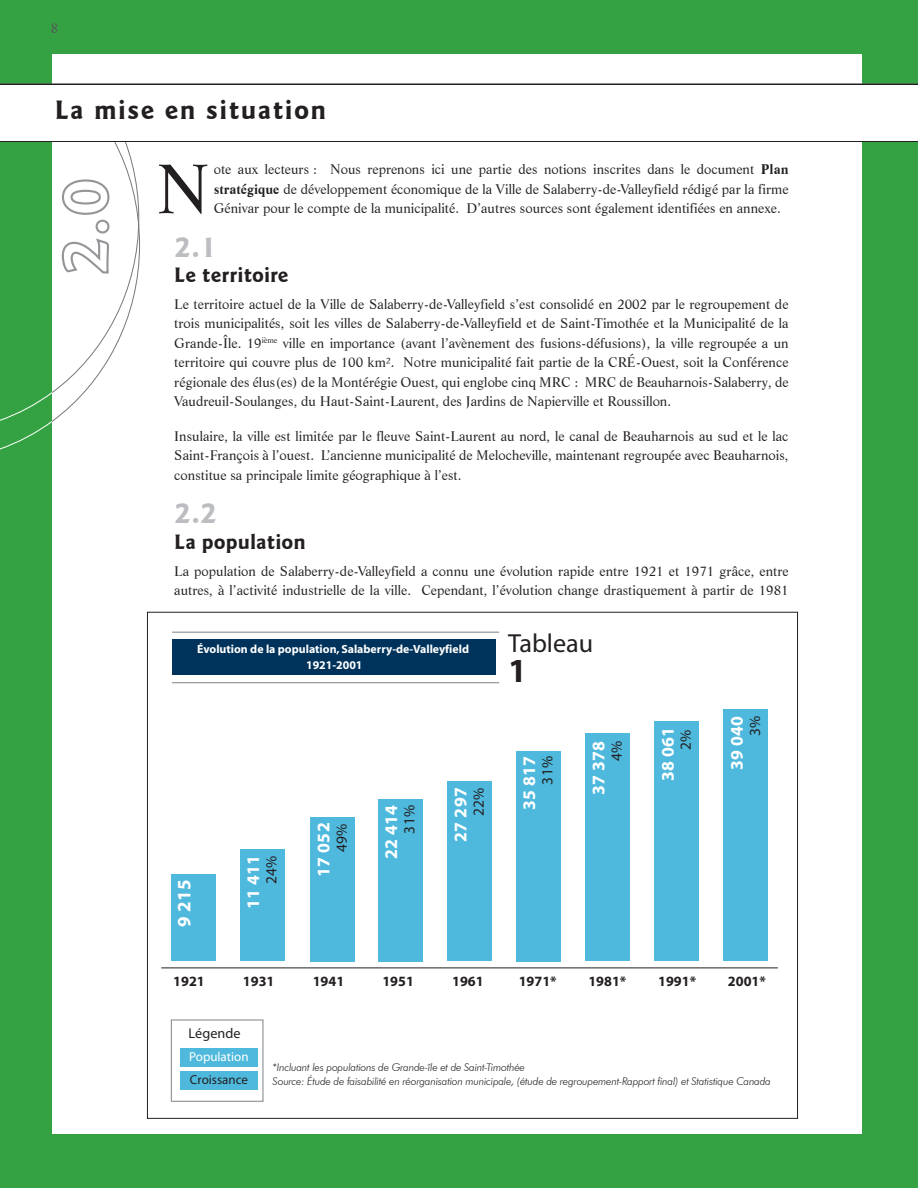
<style>
.page{position:relative;width:918px;height:1188px;background:#34a242}
.page>*{position:absolute;margin:0;border:0;box-sizing:border-box;transform-origin:0 0}
.t1{font:67.95px "Life BT";color:#231f20}
.t2{font:700 33.75px "Myriad";color:#231f20}
.t3{font:700 30px "Goudy Sans IT Cby BT";color:#bcbdc0}
.t4{font:700 26.85px "Goudy Sans IT Cby BT";letter-spacing:.05em;color:#231f20}
.t5{font:26.1px "Myriad";color:#231f20}
.t6{font:700 21px "Goudy Sans IT Cby BT";color:#231f20}
.t7{font:700 18.9px "Myriad";color:#fff}
.t8{font:700 17.7px "Myriad";letter-spacing:.015em;color:#fff}
.t9{font:15.45px "Myriad";letter-spacing:.015em;color:#231f20}
.t10{font:700 14.25px "Myriad";color:#231f20}
.t11{font:14.25px "Myriad";color:#231f20}
.t12{font:13.5px/19.5px "Life BT";color:#231f20;text-align:justify}
.t13{font:13.5px "Life BT";color:#57585a}
.t14{font:13.05px "Myriad";color:#fff}
.t15{font:13.05px "Myriad";color:#231f20}
.t16{font:700 11.85px/16.6px "Myriad";color:#fff;text-align:center}
.t17{font:italic 300 10.65px/14.2px "Futura BT";letter-spacing:-.02em;color:#231f20}
.s1{font-weight:700}
</style>
<div class="page">
<div style="left:52px;top:54px;width:810px;height:1080px;background:#fff"></div>
<hr style="left:0;top:140px;width:918px;height:2px;background:#231f20">
<hr style="left:0;top:84px;width:918px;height:1px;background:#231f20">
<div style="left:0;top:85px;width:918px;height:55px;background:#fff"></div>
<svg style="left:0;top:140px;width:140px;height:310px"></svg>
<div style="left:171px;top:875px;width:45px;height:86px;background:#4fb9dd"></div>
<div style="left:240px;top:850px;width:45px;height:111px;background:#4fb9dd"></div>
<div style="left:310px;top:817px;width:45px;height:144px;background:#4fb9dd"></div>
<div style="left:378px;top:799px;width:45px;height:162px;background:#4fb9dd"></div>
<div style="left:447px;top:782px;width:45px;height:179px;background:#4fb9dd"></div>
<div style="left:516px;top:751px;width:45px;height:210px;background:#4fb9dd"></div>
<div style="left:585px;top:733px;width:45px;height:228px;background:#4fb9dd"></div>
<div style="left:654px;top:722px;width:45px;height:239px;background:#4fb9dd"></div>
<div style="left:723px;top:710px;width:45px;height:251px;background:#4fb9dd"></div>
<div style="left:180px;top:1048px;width:78px;height:18px;background:#4fb9dd"></div>
<div style="left:180px;top:1071px;width:78px;height:18px;background:#4fb9dd"></div>
<div style="left:171px;top:1019px;width:93px;height:83px;border:1px solid #939598"></div>
<div style="left:173px;top:640px;width:323px;height:35px;background:#00335b"></div>
<hr style="left:172px;top:632px;width:327px;height:1px;background:#939598">
<hr style="left:172px;top:682px;width:327px;height:1px;background:#939598">
<hr style="left:161px;top:968px;width:617px;height:1px;background:#231f20">
<p class="t13" style="left:51px;top:19px;width:9px">8</p>
<h3 class="t4" style="left:55px;top:93px;width:273px">La mise en situation</h3>
<h1 class="t1" style="left:156px;top:143px;width:56px">N</h1>
<p class="t12" style="left:214px;top:159px;width:576px">ote aux lecteurs : Nous reprenons ici une partie des notions inscrites dans le document <span class="s1">Plan stratégique</span> de développement économique de la Ville de Salaberry-de-Valleyfield rédigé par la firme Génivar pour le compte de la municipalité. D’autres sources sont également identifiées en annexe.</p>
<h3 class="t3" style="left:174px;top:228px;width:44px">2.1</h3>
<h3 class="t6" style="left:174px;top:261px;width:116px">Le territoire</h3>
<p class="t12" style="left:174px;top:294px;width:616px">Le territoire actuel de la Ville de Salaberry-de-Valleyfield s’est consolidé en 2002 par le regroupement de trois municipalités, soit les villes de Salaberry-de-Valleyfield et de Saint-Timothée et la Municipalité de la Grande-Île. 19<sup>ième</sup> ville en importance (avant l’avènement des fusions-défusions), la ville regroupée a un territoire qui couvre plus de 100 km². Notre municipalité fait partie de la CRÉ-Ouest, soit la Conférence régionale des élus(es) de la Montérégie Ouest, qui englobe cinq MRC : MRC de Beauharnois-Salaberry, de Vaudreuil-Soulanges, du Haut-Saint-Laurent, des Jardins de Napierville et Roussillon.</p>
<p class="t12" style="left:174px;top:426px;width:616px">Insulaire, la ville est limitée par le fleuve Saint-Laurent au nord, le canal de Beauharnois au sud et le lac Saint-François à l’ouest. L’ancienne municipalité de Melocheville, maintenant regroupée avec Beauharnois, constitue sa principale limite géographique à l’est.</p>
<h3 class="t3" style="left:174px;top:494px;width:44px">2.2</h3>
<h3 class="t6" style="left:174px;top:528px;width:133px">La population</h3>
<p class="t12" style="left:174px;top:561px;width:616px">La population de Salaberry-de-Valleyfield a connu une évolution rapide entre 1921 et 1971 grâce, entre autres, à l’activité industrielle de la ville. Cependant, l’évolution change drastiquement à partir de 1981</p>
<p class="t16" style="left:197px;top:641px;width:273px">Évolution de la population, Salaberry-de-Valleyfield<br>1921-2001</p>
<h3 class="t7" style="left:174px;top:927px;width:49px;rotate:-90deg">9 215</h3>
<p class="t10" style="left:173px;top:974px;width:33px">1921</p>
<p class="t9" style="left:264px;top:884px;width:30px;rotate:-90deg">24%</p>
<h3 class="t8" style="left:244px;top:909px;width:56px;rotate:-90deg">11 411</h3>
<p class="t10" style="left:243px;top:974px;width:33px">1931</p>
<h3 class="t8" style="left:314px;top:877px;width:56px;rotate:-90deg">17 052</h3>
<p class="t9" style="left:334px;top:852px;width:30px;rotate:-90deg">49%</p>
<h3 class="t8" style="left:382px;top:859px;width:56px;rotate:-90deg">22 414</h3>
<p class="t9" style="left:402px;top:834px;width:30px;rotate:-90deg">31%</p>
<p class="t10" style="left:313px;top:974px;width:33px">1941</p>
<p class="t10" style="left:382px;top:974px;width:33px">1951</p>
<p class="t9" style="left:471px;top:816px;width:30px;rotate:-90deg">22%</p>
<h3 class="t8" style="left:451px;top:842px;width:56px;rotate:-90deg">27 297</h3>
<p class="t10" style="left:452px;top:974px;width:33px">1961</p>
<h3 class="t5" style="left:508px;top:631px;width:87px">Tableau</h3>
<h2 class="t2" style="left:508px;top:653px;width:20px">1</h2>
<p class="t9" style="left:540px;top:785px;width:30px;rotate:-90deg">31%</p>
<h3 class="t8" style="left:520px;top:810px;width:56px;rotate:-90deg">35 817</h3>
<p class="t9" style="left:609px;top:761px;width:22px;rotate:-90deg">4%</p>
<h3 class="t8" style="left:589px;top:795px;width:56px;rotate:-90deg">37 378</h3>
<p class="t10" style="left:519px;top:974px;width:39px">1971*</p>
<p class="t10" style="left:588px;top:974px;width:39px">1981*</p>
<p class="t9" style="left:678px;top:750px;width:22px;rotate:-90deg">2%</p>
<h3 class="t8" style="left:659px;top:781px;width:56px;rotate:-90deg">38 061</h3>
<p class="t9" style="left:747px;top:736px;width:22px;rotate:-90deg">3%</p>
<h3 class="t8" style="left:728px;top:770px;width:56px;rotate:-90deg">39 040</h3>
<p class="t10" style="left:658px;top:974px;width:39px">1991*</p>
<p class="t10" style="left:728px;top:974px;width:39px">2001*</p>
<p class="t11" style="left:189px;top:1026px;width:53px">Légende</p>
<p class="t15" style="left:190px;top:1073px;width:60px">Croissance</p>
<p class="t14" style="left:189px;top:1050px;width:61px">Population</p>
<p class="t17" style="left:273px;top:1060px;width:500px">*Incluant les populations de Grande-île et de Saint-Timothée<br>Source: Étude de faisabilité en réorganisation municipale, (étude de regroupement-Rapport final) et Statistique Canada</p>
</div>
